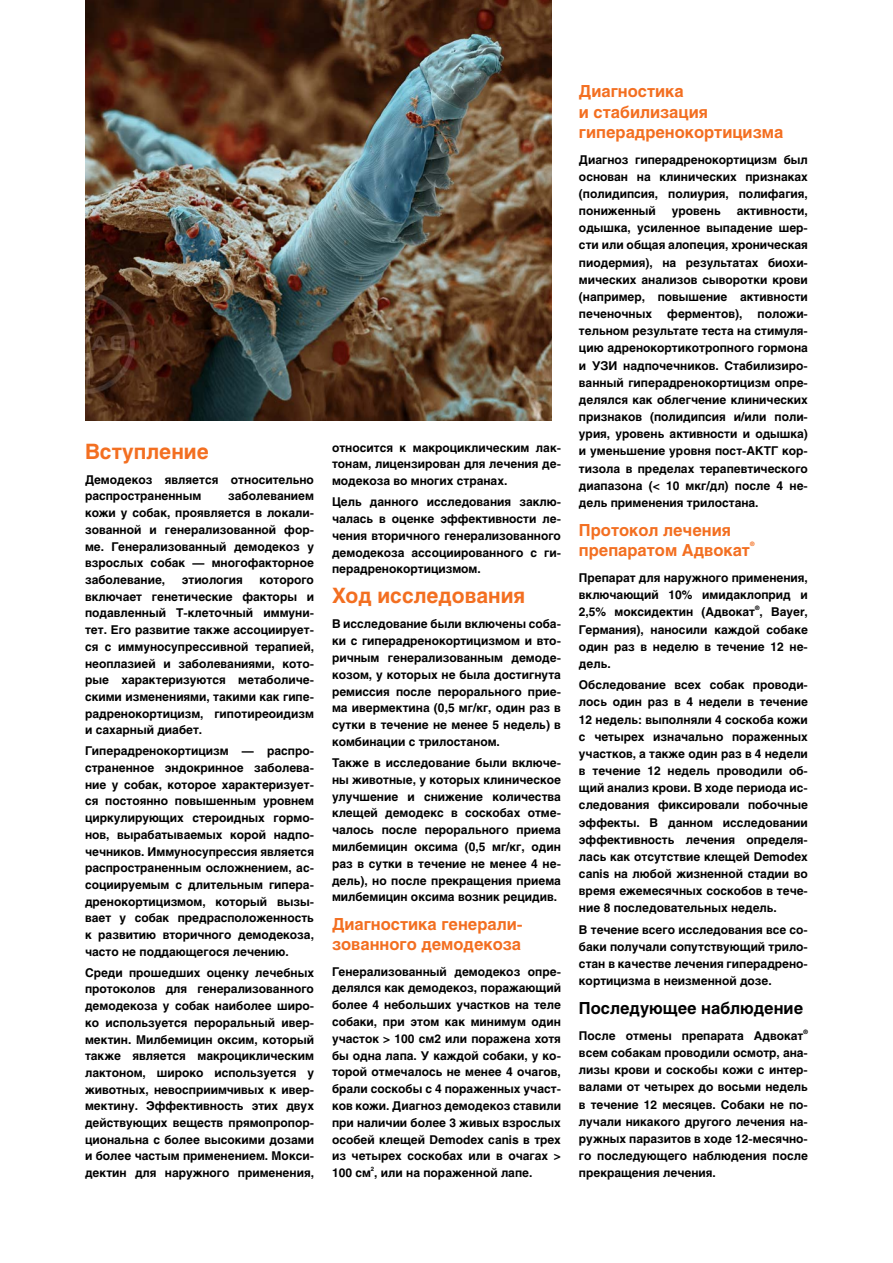
<style>
.page{position:relative;width:893px;height:1263px;background:#fff}
.page>*{position:absolute;margin:0;border:0;box-sizing:border-box;transform-origin:0 0}
.t1{font:700 21px "Helios C";color:#f36f21}
.t2{font:700 16.5px/20.4px "Helios C";color:#f36f21}
.t3{font:700 16.5px "Helios C";color:#000}
.t4{font:700 12px/17.1px "Helios C";color:#000;text-align:justify}
.t5{font:700 6px "Helios C";color:#000}
.t6{font:700 6px "Helios C";color:#f36f21}
</style>
<div class="page">
<img style="left:85px;top:0;width:467px;height:421px">
<h1 class="t1" style="left:85px;top:439px;width:125px">Вступление</h1>
<p class="t4" style="left:85px;top:471px;width:230px;line-height:16.6px">Демодекоз является относительно распространенным</p>
<p class="t4" style="left:85px;top:488px;width:230px;line-height:16.6px;text-indent:143px">заболеванием кожи у собак, проявляется в локали&shy;зованной и генерализованной фор&shy;ме. Генерализованный демодекоз у взрослых собак — многофакторное заболевание,</p>
<p class="t4" style="left:85px;top:571px;width:230px;line-height:16.6px;text-indent:174px">которого включает генетические факторы и подавленный T-клеточный иммуни&shy;тет. Его развитие также ассоциирует&shy;ся с иммуносупрессивной терапией, неоплазией и заболеваниями, кото&shy;рые характеризуются метаболиче&shy;скими изменениями, такими как гипе&shy;радренокортицизм, гипотиреоидизм и сахарный диабет.</p>
<p class="t4" style="left:85px;top:743px;width:230px;line-height:16.6px">Гиперадренокортицизм — распро&shy;страненное эндокринное заболева&shy;ние у собак, которое характеризует&shy;ся постоянно повышенным уровнем циркулирующих стероидных гормо&shy;нов, вырабатываемых корой надпо&shy;чечников. Иммуносупрессия является распространенным осложнением, ас&shy;социируемым с длительным гипера&shy;дренокортицизмом, который вызы&shy;вает у собак предрасположенность к развитию вторичного демодекоза, часто не поддающегося лечению.</p>
<p class="t4" style="left:85px;top:964px;width:230px;line-height:16.6px">Среди прошедших оценку лечебных протоколов для генерализованного демодекоза у собак наиболее широ&shy;ко используется пероральный ивер&shy;мектин. Милбемицин оксим, который также является макроциклическим лактоном, широко используется у животных, невосприимчивых к ивер&shy;мектину. Эффективность этих двух действующих веществ прямопропор&shy;циональна с более высокими дозами и более частым применением. Мокси&shy;дектин для наружного применения,</p>
<p class="t4" style="left:182px;top:571px;width:63px">этиология</p>
<p class="t4" style="left:332px;top:439px;width:230px">относится к макроциклическим лак&shy;тонам, лицензирован для лечения де&shy;модекоза во многих странах.</p>
<p class="t4" style="left:332px;top:494px;width:230px">Цель данного исследования заклю&shy;чалась в оценке эффективности ле&shy;чения вторичного генерализованного демодекоза ассоциированного с ги&shy;перадренокортицизмом.</p>
<h1 class="t1" style="left:332px;top:583px;width:195px">Ход исследования</h1>
<p class="t4" style="left:332px;top:616px;width:230px">В исследование были включены соба&shy;ки с гиперадренокортицизмом и вто&shy;ричным генерализованным демоде&shy;козом, у которых не была достигнута ремиссия после перорального прие&shy;ма ивермектина (0,5 мг/кг, один раз в сутки в течение не менее 5 недель) в комбинации с трилостаном.</p>
<p class="t4" style="left:332px;top:754px;width:230px">Также в исследование были включе&shy;ны животные, у которых клиническое улучшение и снижение количества клещей демодекс в соскобах отме&shy;чалось после перорального приема милбемицин оксима (0,5 мг/кг, один раз в сутки в течение не менее 4 не&shy;дель), но после прекращения приема милбемицин оксима возник рецидив.</p>
<h2 class="t2" style="left:332px;top:914px;width:192px">Диагностика генерали&shy;зованного демодекоза</h2>
<p class="t4" style="left:332px;top:963px;width:230px">Генерализованный демодекоз опре&shy;делялся как демодекоз, поражающий более 4 небольших участков на теле собаки, при этом как минимум один участок &gt; 100 см2 или поражена хотя бы одна лапа. У каждой собаки, у ко&shy;торой отмечалось не менее 4 очагов, брали соскобы с 4 пораженных участ&shy;ков кожи. Диагноз демодекоз ставили при наличии более 3 живых взрослых особей клещей Demodex canis в трех из четырех соскобах или в очагах &gt; 100 см , или на пораженной лапе.</p>
<p class="t5" style="left:371px;top:1165px;width:5px">2</p>
<h2 class="t2" style="left:579px;top:81px;width:206px">Диагностика<br>и стабилизация гиперадренокортицизма</h2>
<p class="t4" style="left:579px;top:151px;width:230px">Диагноз гиперадренокортицизм был основан на клинических признаках (полидипсия, полиурия, полифагия, пониженный</p>
<p class="t4" style="left:579px;top:202px;width:230px;text-indent:158px">активности, одышка, усиленное выпадение шер&shy;сти или общая алопеция, хроническая пиодермия), на результатах биохи&shy;мических анализов сыворотки крови (например, повышение активности печеночных</p>
<p class="t4" style="left:672px;top:202px;width:50px">уровень</p>
<p class="t4" style="left:667px;top:305px;width:77px">ферментов),</p>
<p class="t4" style="left:579px;top:305px;width:230px;text-indent:179px">положи&shy;тельном результате теста на стимуля&shy;цию адренокортикотропного гормона и УЗИ надпочечников. Стабилизиро&shy;ванный гиперадренокортицизм опре&shy;делялся как облегчение клинических признаков (полидипсия и/или поли&shy;урия, уровень активности и одышка) и уменьшение уровня пост-АКТГ кор&shy;тизола в пределах терапевтического диапазона (&lt; 10 мкг/дл) после 4 не&shy;дель применения трилостана.</p>
<h2 class="t2" style="left:579px;top:520px;width:173px">Протокол лечения препаратом Адвокат</h2>
<p class="t6" style="left:750px;top:540px;width:6px">®</p>
<p class="t4" style="left:579px;top:569px;width:230px">Препарат для наружного применения, включающий 10% имидаклоприд и 2,5% моксидектин (Адвокат , Bayer,</p>
<p class="t5" style="left:755px;top:605px;width:6px">®</p>
<p class="t4" style="left:579px;top:621px;width:230px">Германия), наносили каждой собаке один раз в неделю в течение 12 не&shy;дель.</p>
<p class="t4" style="left:579px;top:676px;width:230px">Обследование всех собак проводи&shy;лось один раз в 4 недели в течение 12 недель: выполняли 4 соскоба кожи с четырех изначально пораженных участков, а также один раз в 4 недели в течение 12 недель проводили об&shy;щий анализ крови. В ходе периода ис&shy;следования фиксировали побочные эффекты. В данном исследовании эффективность лечения определя&shy;лась как отсутствие клещей Demodex canis на любой жизненной стадии во время ежемесячных соскобов в тече&shy;ние 8 последовательных недель.</p>
<p class="t4" style="left:579px;top:921px;width:230px">В течение всего исследования все со&shy;баки получали сопутствующий трило&shy;стан в качестве лечения гиперадрено&shy;кортицизма в неизменной дозе.</p>
<h2 class="t3" style="left:579px;top:999px;width:226px">Последующее наблюдение</h2>
<p class="t4" style="left:579px;top:1027px;width:226px">После отмены препарата Адвокат</p>
<p class="t5" style="left:803px;top:1028px;width:6px">®</p>
<p class="t4" style="left:579px;top:1044px;width:230px">всем собакам проводили осмотр, ана&shy;лизы крови и соскобы кожи с интер&shy;валами от четырех до восьми недель в течение 12 месяцев. Собаки не по&shy;лучали никакого другого лечения на&shy;ружных паразитов в ходе 12-месячно&shy;го последующего наблюдения после прекращения лечения.</p>
</div>
